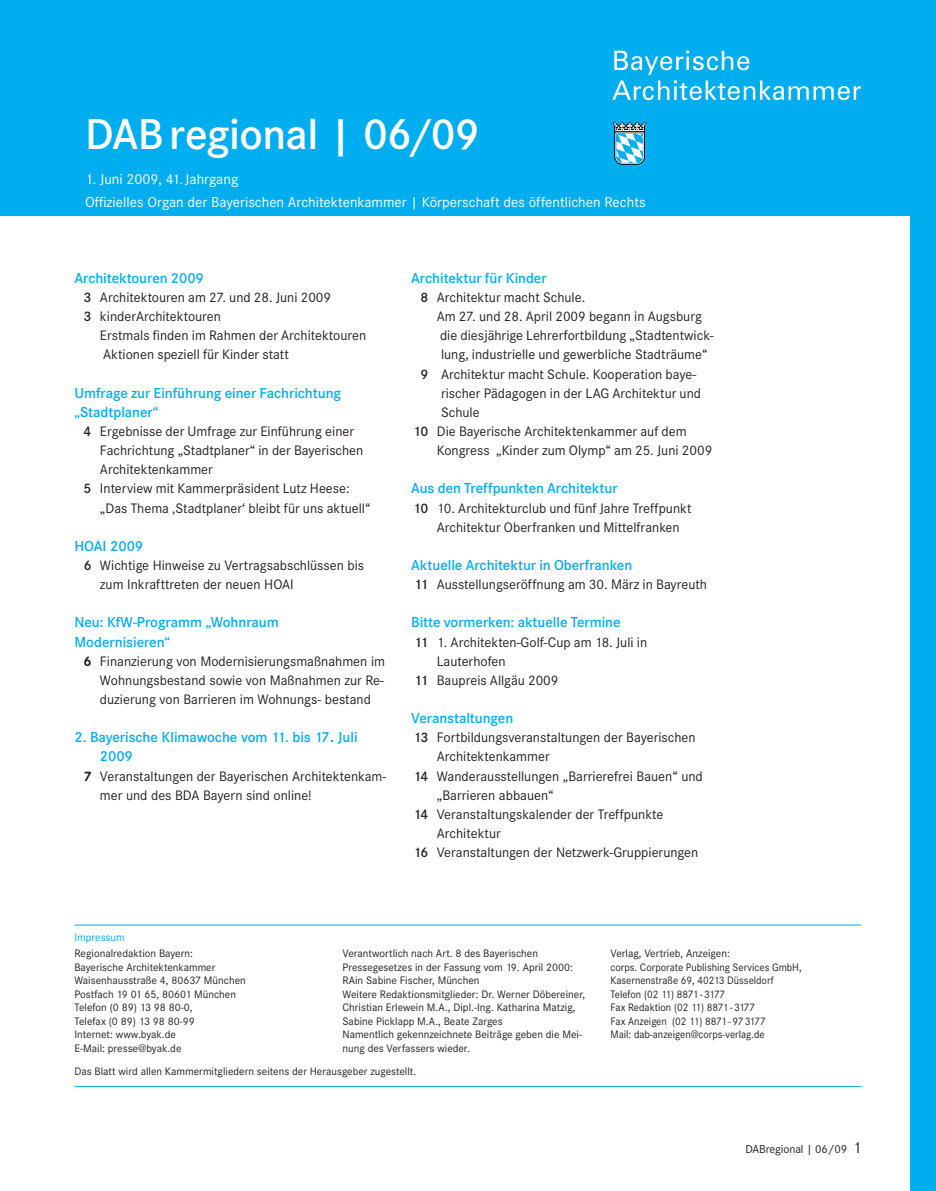
<style>
.page{position:relative;width:936px;height:1191px;background:#fff}
.page>*{position:absolute;margin:0;border:0;box-sizing:border-box;transform-origin:0 0}
.t1{font:600 45px "Corporate S";letter-spacing:-.015em;color:#fff}
.t2{font:600 15px/19.2px "Corporate S";letter-spacing:-.005em;color:#00aeef}
.t3{font:15px/22.5px "Corporate S";color:#fff}
.t4{font:14.25px/19.2px "Corporate S";color:#231f20}
.t5{font:12px "Corporate S";letter-spacing:-.01em;color:#231f20}
.t6{font:11.25px/13.5px "Corporate S";color:#231f20}
.t7{font:11.25px/13.5px "Corporate STOT";color:#231f20}
.t8{font:11.25px "Corporate S";color:#00aeef}
.s1{font-weight:600}
.s2{font-weight:700}
.s3{font-size:18px}
.s4{font-size:16.5px}
</style>
<div class="page">
<div style="left:910px;top:0;width:25px;height:1191px;background:#00aeef"></div>
<div style="left:1px;top:0;width:934px;height:216px;background:#00aeef"></div>
<hr style="left:74px;top:924px;width:787px;height:1px;background:#00aeef">
<hr style="left:74px;top:1086px;width:787px;height:1px;background:#00aeef">
<svg style="left:612px;top:51px;width:248px;height:49px"></svg>
<svg style="left:612px;top:121px;width:34px;height:44px"></svg>
<h1 class="t1" style="left:85px;top:108px;width:396px">DAB regional | 06/09</h1>
<p class="t3" style="left:85px;top:168px;width:562px">1. Juni 2009, 41.Jahrgang<br>Offizielles Organ der Bayerischen Architektenkammer | Körperschaft des öffentlichen Rechts</p>
<p class="t2" style="left:74px;top:268px;width:131px">Architektouren 2009</p>
<p class="t4" style="left:84px;top:288px;width:249px"><span class="s1">3</span> Architektouren am 27. und 28. Juni 2009<br><span class="s1">3</span> kinderArchitektouren</p>
<p class="t4" style="left:100px;top:326px;width:268px">Erstmals finden im Rahmen der Architektouren<br>Aktionen speziell für Kinder statt</p>
<p class="t2" style="left:74px;top:383px;width:268px">Umfrage zur Einführung einer Fachrichtung „Stadtplaner“</p>
<p class="t4" style="left:84px;top:422px;width:272px"><span class="s1">4</span> Ergebnisse der Umfrage zur Einführung einer</p>
<p class="t4" style="left:100px;top:441px;width:265px">Fachrichtung „Stadtplaner“ in der Bayerischen</p>
<p class="t4" style="left:100px;top:460px;width:114px">Architektenkammer</p>
<p class="t4" style="left:84px;top:479px;width:267px"><span class="s1">5</span> Interview mit Kammerpräsident Lutz Heese:</p>
<p class="t4" style="left:100px;top:498px;width:272px">„Das Thema ‚Stadtplaner‘ bleibt für uns aktuell“</p>
<p class="t2" style="left:74px;top:536px;width:70px">HOAI 2009</p>
<p class="t4" style="left:100px;top:556px;width:265px;text-indent:-16px"><span class="s1">6</span> Wichtige Hinweise zu Vertragsabschlüssen bis zum Inkrafttreten der neuen HOAI</p>
<p class="t2" style="left:74px;top:613px;width:206px">Neu: KfW-Programm „Wohnraum<br>Modernisieren“</p>
<p class="t4" style="left:100px;top:651px;width:286px;text-align:justify;text-indent:-16px"><span class="s2">6</span> Finanzierung von Modernisierungsmaßnahmen im Wohnungsbestand sowie von Maßnahmen zur Re&shy;duzierung von Barrieren im Wohnungs- bestand</p>
<p class="t2" style="left:100px;top:728px;width:259px;text-indent:-26px">2. Bayerische Klimawoche vom 11. bis 17<span class="s3">.</span> Juli<br>2009</p>
<p class="t4" style="left:100px;top:766px;width:288px;text-indent:-16px"><span class="s2">7</span> Veranstaltungen der Bayerischen Architektenkam&shy;mer und des BDA Bayern sind online!</p>
<p class="t2" style="left:411px;top:268px;width:137px">Architektur für Kinder</p>
<p class="t4" style="left:420px;top:288px;width:166px"><span class="s1">8</span> Architektur macht Schule.</p>
<p class="t4" style="left:437px;top:307px;width:266px">Am 27. und 28. April 2009 begann in Augsburg</p>
<p class="t4" style="left:440px;top:326px;width:275px">die diesjährige Lehrerfortbildung „Stadtentwick-</p>
<p class="t4" style="left:441px;top:345px;width:268px">lung, industrielle und gewerbliche Stadträume“</p>
<p class="t4" style="left:420px;top:364px;width:277px"><span class="s1">9</span> Architektur macht Schule. Kooperation baye-</p>
<p class="t4" style="left:441px;top:383px;width:261px">rischer Pädagogen in der LAG Architektur und</p>
<p class="t4" style="left:441px;top:402px;width:40px">Schule</p>
<p class="t4" style="left:413px;top:422px;width:275px"><span class="s1">10</span> Die Bayerische Architektenkammer auf dem</p>
<p class="t4" style="left:437px;top:441px;width:277px">Kongress „Kinder zum Olymp“ am 25. Juni 2009</p>
<p class="t2" style="left:411px;top:479px;width:208px">Aus den Treffpunkten Architektur</p>
<p class="t4" style="left:437px;top:498px;width:256px;text-indent:-24px"><span class="s1">10</span> 10. Architekturclub und fünf Jahre Treffpunkt<br>Architektur Oberfranken und Mittelfranken</p>
<p class="t2" style="left:411px;top:555px;width:222px">Aktuelle Architektur in Oberfranken</p>
<p class="t4" style="left:414px;top:575px;width:294px"><span class="s1">11</span> Ausstellungseröffnung am 30. März in Bayreuth</p>
<p class="t2" style="left:411px;top:613px;width:211px">Bitte vormerken: aktuelle Termine</p>
<p class="t4" style="left:414px;top:632px;width:234px"><span class="s1">11</span> 1. Architekten-Golf-Cup am 18. Juli in</p>
<p class="t4" style="left:437px;top:651px;width:70px">Lauterhofen</p>
<p class="t4" style="left:414px;top:670px;width:146px"><span class="s1">11</span> Baupreis Allgäu 2009</p>
<p class="t2" style="left:411px;top:708px;width:103px">Veranstaltungen</p>
<p class="t4" style="left:413px;top:728px;width:283px"><span class="s1">13</span> Fortbildungsveranstaltungen der Bayerischen</p>
<p class="t4" style="left:437px;top:747px;width:114px">Architektenkammer</p>
<p class="t4" style="left:413px;top:766px;width:291px"><span class="s1">14</span> Wanderausstellungen „Barrierefrei Bauen“ und</p>
<p class="t4" style="left:437px;top:785px;width:118px">„Barrieren abbauen“</p>
<p class="t4" style="left:413px;top:804px;width:251px"><span class="s1">14</span> Veranstaltungskalender der Treffpunkte</p>
<p class="t4" style="left:437px;top:823px;width:65px">Architektur</p>
<p class="t4" style="left:413px;top:843px;width:286px"><span class="s1">16</span> Veranstaltungen der Netzwerk-Gruppierungen</p>
<p class="t8" style="left:74px;top:930px;width:52px">Impressum</p>
<p class="t6" style="left:74px;top:947px;width:173px">Regionalredaktion Bayern:<br>Bayerische Architektenkammer<br>Waisenhausstraße 4, 80637 München<br>Postfach 19 01 65, 80601 München<br>Telefon (0 89) 13 98 80-0,<br>Telefax (0 89) 13 98 80-99<br>Internet: www.byak.de<br>E-Mail: presse@byak.de</p>
<p class="t6" style="left:342px;top:947px;width:244px">Verantwortlich nach Art. 8 des Bayerischen Pressegesetzes in der Fassung vom 19. April 2000:<br>RAin Sabine Fischer, München<br>Weitere Redaktionsmitglieder: Dr. Werner Döbereiner, Christian Erlewein M.A., Dipl.-Ing. Katharina Matzig, Sabine Picklapp M.A., Beate Zarges</p>
<p class="t7" style="left:342px;top:1028px;width:241px">Namentlich gekennzeichnete Beiträge geben die Mei&shy;nung des Verfassers wieder.</p>
<p class="t6" style="left:74px;top:1064px;width:343px">Das Blatt wird allen Kammermitgliedern seitens der Herausgeber zugestellt.</p>
<p class="t6" style="left:610px;top:946px;width:193px">Verlag, Vertrieb, Anzeigen:<br>corps. Corporate Publishing Services GmbH, Kasernenstraße 69, 40213 Düsseldorf Telefon (02 11) 8871-3177<br>Fax Redaktion (02 11) 8871-3177<br>Fax Anzeigen (02 11) 8871-973177<br>Mail: dab-anzeigen@corps-verlag.de</p>
<p class="t5" style="left:745px;top:1141px;width:117px">DABregional | 06/09 <span class="s4">1</span></p>
</div>
